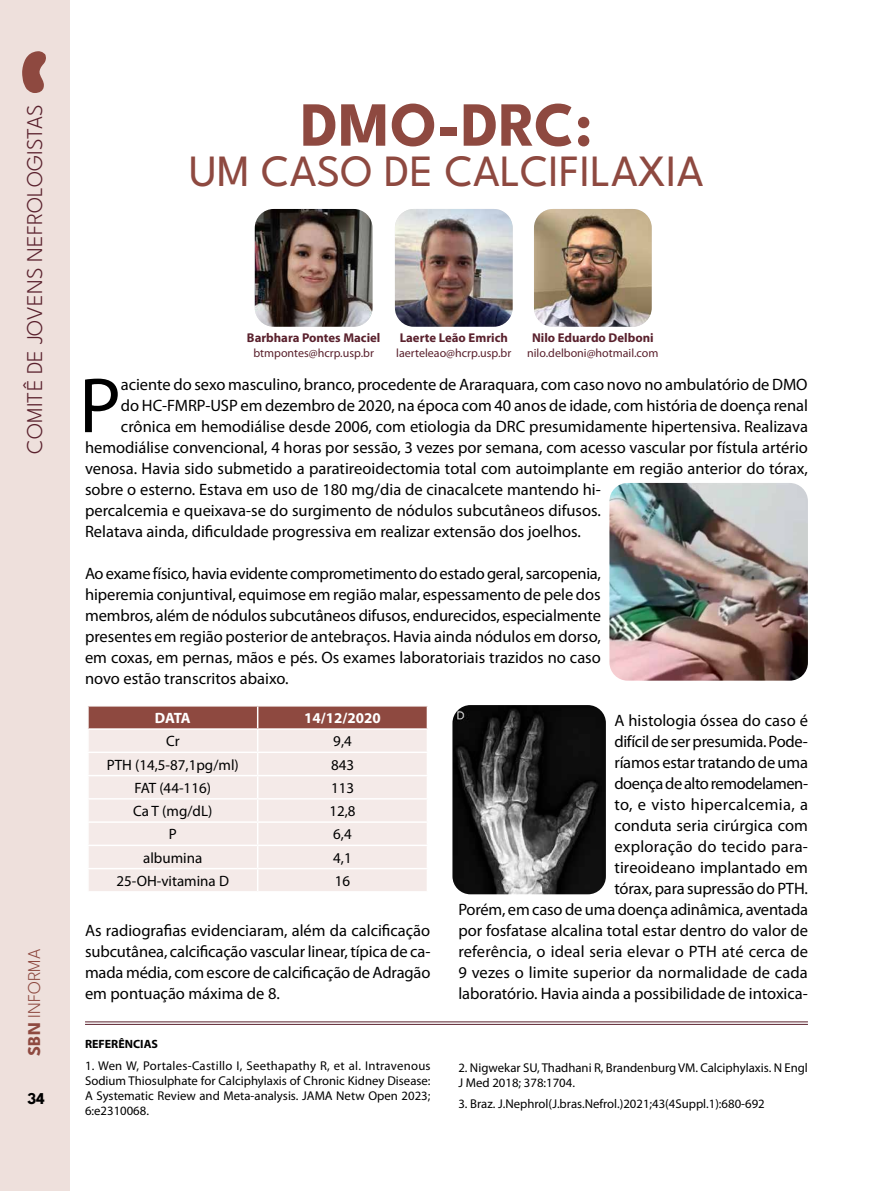
<style>
.page{position:relative;width:893px;height:1191px;background:#fff}
.page>*{position:absolute;margin:0;border:0;box-sizing:border-box;transform-origin:0 0}
.t1{font:78.75px "Myriad Pro";color:#000}
.t2{font:700 62.7px "League Spartan";letter-spacing:.005em;color:#8e4940}
.t3{font:44.55px "League Spartan";letter-spacing:.005em;color:#8e4940}
.t4{font:300 22.5px "League Spartan";letter-spacing:.005em;color:#5a212d}
.t5{font:300 18px "League Spartan";color:#8e4940}
.t6{font:16.5px/21px "Myriad Pro";color:#000;text-align:justify}
.t7{font:700 16.5px "League Spartan";color:#000}
.t8{font:15px "Myriad Pro";color:#000}
.t9{font:700 15px "Myriad Pro";color:#fff}
.t10{font:12.75px/15px "Myriad Pro";color:#000;text-align:justify}
.t11{font:700 12.75px "Myriad Pro";color:#5a212d}
.t12{font:12px "Myriad Pro";color:#5a212d}
.t13{font:700 12px "Myriad Pro";color:#000}
.s1{font-weight:700}
</style>
<div class="page">
<div style="left:0;top:0;width:69px;height:1191px;background:#eee0dc"></div>
<svg style="left:22px;top:51px;width:24px;height:42px"></svg>
<img style="left:255px;top:209px;width:118px;height:118px">
<img style="left:395px;top:209px;width:118px;height:118px">
<img style="left:534px;top:209px;width:118px;height:118px">
<img style="left:609px;top:483px;width:199px;height:197px">
<img style="left:452px;top:705px;width:154px;height:189px">
<svg style="left:88px;top:706px;width:340px;height:185px;background:#e8d8d6"></svg>
<hr style="left:85px;top:1021px;width:723px;height:1px;background:#5a212d">
<hr style="left:85px;top:1024px;width:723px;height:1px;background:#5a212d">
<h3 class="t4" style="left:18px;top:453px;width:350px;rotate:-90deg">COMITÊ DE JOVENS NEFROLOGISTAS</h3>
<p class="t5" style="left:21px;top:1055px;width:108px;rotate:-90deg"><span class="s1">SBN</span> INFORMA</p>
<p class="t7" style="left:27px;top:1085px;width:19px">34</p>
<h2 class="t2" style="left:301px;top:75px;width:293px">DMO-DRC:</h2>
<h3 class="t3" style="left:189px;top:138px;width:516px">UM CASO DE CALCIFILAXIA</h3>
<p class="t11" style="left:247px;top:330px;width:135px">Barbhara Pontes Maciel</p>
<p class="t12" style="left:253px;top:346px;width:122px">btmpontes@hcrp.usp.br</p>
<p class="t11" style="left:400px;top:330px;width:110px">Laerte Leão Emrich</p>
<p class="t12" style="left:396px;top:346px;width:116px">laerteleao@hcrp.usp.br</p>
<p class="t11" style="left:532px;top:330px;width:123px">Nilo Eduardo Delboni</p>
<p class="t12" style="left:527px;top:346px;width:133px">nilo.delboni@hotmail.com</p>
<h1 class="t1" style="left:79px;top:357px;width:43px">P</h1>
<p class="t6" style="left:121px;top:374px;width:688px">aciente do sexo masculino, branco, procedente de Araraquara, com caso novo no ambulatório de DMO</p>
<p class="t6" style="left:121px;top:395px;width:688px">do HC-FMRP-USP em dezembro de 2020, na época com 40 anos de idade, com história de doença renal</p>
<p class="t6" style="left:121px;top:416px;width:688px">crônica em hemodiálise desde 2006, com etiologia da DRC presumidamente hipertensiva. Realizava</p>
<p class="t6" style="left:85px;top:437px;width:724px">hemodiálise convencional, 4 horas por sessão, 3 vezes por semana, com acesso vascular por fístula artério</p>
<p class="t6" style="left:85px;top:458px;width:724px">venosa. Havia sido submetido a paratireoidectomia total com autoimplante em região anterior do tórax,</p>
<p class="t6" style="left:85px;top:479px;width:517px">sobre o esterno. Estava em uso de 180 mg/dia de cinacalcete mantendo hi-</p>
<p class="t6" style="left:85px;top:500px;width:517px">percalcemia e queixava-se do surgimento de nódulos subcutâneos difusos.</p>
<p class="t6" style="left:85px;top:521px;width:497px">Relatava ainda, dificuldade progressiva em realizar extensão dos joelhos.</p>
<p class="t6" style="left:85px;top:563px;width:517px">Ao exame físico, havia evidente comprometimento do estado geral, sarcopenia, hiperemia conjuntival, equimose em região malar, espessamento de pele dos membros, além de nódulos subcutâneos difusos, endurecidos, especialmente presentes em região posterior de antebraços. Havia ainda nódulos em dorso, em coxas, em pernas, mãos e pés. Os exames laboratoriais trazidos no caso novo estão transcritos abaixo.</p>
<p class="t9" style="left:155px;top:708px;width:37px">DATA</p>
<p class="t9" style="left:304px;top:708px;width:78px">14/12/2020</p>
<p class="t8" style="left:166px;top:732px;width:15px">Cr</p>
<p class="t8" style="left:333px;top:732px;width:20px">9,4</p>
<p class="t8" style="left:107px;top:755px;width:134px">PTH (14,5-87,1pg/ml)</p>
<p class="t8" style="left:331px;top:755px;width:25px">843</p>
<p class="t8" style="left:135px;top:778px;width:78px">FAT (44-116)</p>
<p class="t8" style="left:331px;top:778px;width:25px">113</p>
<p class="t8" style="left:133px;top:802px;width:81px">Ca T (mg/dL)</p>
<p class="t8" style="left:329px;top:802px;width:28px">12,8</p>
<p class="t8" style="left:169px;top:825px;width:9px">P</p>
<p class="t8" style="left:333px;top:825px;width:20px">6,4</p>
<p class="t8" style="left:143px;top:848px;width:61px">albumina</p>
<p class="t8" style="left:333px;top:848px;width:20px">4,1</p>
<p class="t8" style="left:117px;top:871px;width:114px">25-OH-vitamina D</p>
<p class="t8" style="left:335px;top:871px;width:17px">16</p>
<p class="t6" style="left:85px;top:920px;width:347px">As radiografias evidenciaram, além da calcificação subcutânea, calcificação vascular linear, típica de ca&shy;mada média, com escore de calcificação de Adragão em pontuação máxima de 8.</p>
<p class="t6" style="left:458px;top:710px;width:351px;text-align:right">A histologia óssea do caso é<br>difícil de ser presumida. Pode-<br>ríamos estar tratando de uma<br>doença de alto remodelamen-<br>to, e visto hipercalcemia, a<br>conduta seria cirúrgica com<br>exploração do tecido para-<br>tireoideano implantado em<br>tórax, para supressão do PTH.<br>Porém, em caso de uma doença adinâmica, aventada por fosfatase alcalina total estar dentro do valor de referência, o ideal seria elevar o PTH até cerca de 9 vezes o limite superior da normalidade de cada laboratório. Havia ainda a possibilidade de intoxica-</p>
<p class="t13" style="left:85px;top:1036px;width:74px">REFERÊNCIAS</p>
<p class="t10" style="left:85px;top:1057px;width:347px">1. Wen W, Portales-Castillo I, Seethapathy R, et al. Intravenous Sodium Thiosulphate for Calciphylaxis of Chronic Kidney Disease:<br>A Systematic Review and Meta-analysis. JAMA Netw Open 2023; 6:e2310068.</p>
<p class="t10" style="left:458px;top:1060px;width:351px">2. Nigwekar SU, Thadhani R, Brandenburg VM. Calciphylaxis. N Engl<br>J Med 2018; 378:1704.</p>
<p class="t10" style="left:458px;top:1096px;width:308px">3. Braz. J.Nephrol(J.bras.Nefrol.)2021;43(4Suppl.1):680-692</p>
</div>
